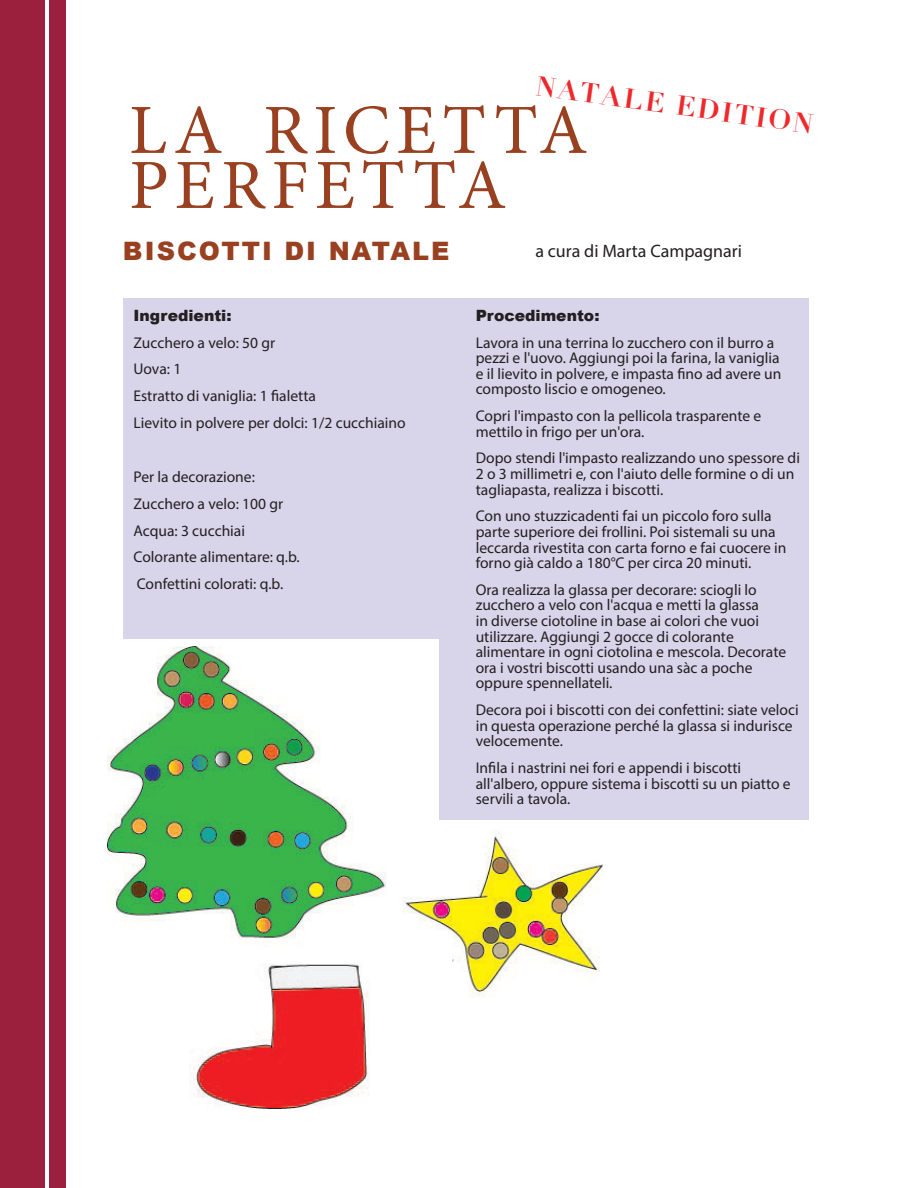
<style>
.page{position:relative;width:918px;height:1188px;background:#fff}
.page>*{position:absolute;margin:0;border:0;box-sizing:border-box;transform-origin:0 0}
.Headline_-_50pt_Semibold{font:70.5px/55.1px "Minion Pro";letter-spacing:.09em;color:#984020}
.Headline_-_50pt_Semibold-2{font:700 27px "Didot";color:#ee292c}
.Headline_-_50pt_Semibold-3{font:900 25.35px "Arial";letter-spacing:.08em;color:#994020}
.t1{font:18px "Myriad Pro";color:#231f20}
.Body_Text__-_Justified{font:15.6px/15.6px "Myriad Pro";color:#231f20}
.Body_Text__-_Justified-2{font:900 15.6px "Arial";color:#231f20}
</style>
<div class="page">
<img style="left:107px;top:647px;width:495px;height:462px">
<div style="left:123px;top:299px;width:685px;height:340px;background:#d8d4ea"></div>
<div style="left:439px;top:594px;width:369px;height:226px;background:#d8d4ea"></div>
<div style="left:0;top:1px;width:44px;height:1187px;background:#9b203e"></div>
<div style="left:50px;top:1px;width:16px;height:1187px;background:#9b203e"></div>
<p class="Headline_-_50pt_Semibold-2" style="left:539px;top:68px;width:281px;rotate:8deg">NATALE EDITION</p>
<p class="Headline_-_50pt_Semibold" style="left:129px;top:103px;width:460px">LA RICETTA<br>PERFETTA</p>
<p class="Headline_-_50pt_Semibold-3" style="left:123px;top:233px;width:328px">BISCOTTI DI NATALE</p>
<p class="t1" style="left:535px;top:240px;width:208px">a cura di Marta Campagnari</p>
<p class="Body_Text__-_Justified-2" style="left:134px;top:304px;width:100px">Ingredienti:</p>
<p class="Body_Text__-_Justified" style="left:134px;top:334px;width:143px">Zucchero a velo: 50 gr</p>
<p class="Body_Text__-_Justified" style="left:134px;top:361px;width:49px">Uova: 1</p>
<p class="Body_Text__-_Justified" style="left:134px;top:388px;width:184px">Estratto di vaniglia: 1 fialetta</p>
<p class="Body_Text__-_Justified" style="left:134px;top:415px;width:274px">Lievito in polvere per dolci: 1/2 cucchiaino</p>
<p class="Body_Text__-_Justified" style="left:134px;top:469px;width:123px">Per la decorazione:</p>
<p class="Body_Text__-_Justified" style="left:134px;top:495px;width:151px">Zucchero a velo: 100 gr</p>
<p class="Body_Text__-_Justified" style="left:134px;top:522px;width:113px">Acqua: 3 cucchiai</p>
<p class="Body_Text__-_Justified" style="left:134px;top:549px;width:168px">Colorante alimentare: q.b.</p>
<p class="Body_Text__-_Justified" style="left:137px;top:576px;width:148px">Confettini colorati: q.b.</p>
<p class="Body_Text__-_Justified-2" style="left:476px;top:304px;width:125px">Procedimento:</p>
<p class="Body_Text__-_Justified" style="left:476px;top:334px;width:307px">Lavora in una terrina lo zucchero con il burro a pezzi e l'uovo. Aggiungi poi la farina, la vaniglia e il lievito in polvere, e impasta fino ad avere un composto liscio e omogeneo.</p>
<p class="Body_Text__-_Justified" style="left:476px;top:408px;width:287px">Copri l'impasto con la pellicola trasparente e mettilo in frigo per un'ora.</p>
<p class="Body_Text__-_Justified" style="left:476px;top:450px;width:326px">Dopo stendi l'impasto realizzando uno spessore di<br>2 o 3 millimetri e, con l'aiuto delle formine o di un tagliapasta, realizza i biscotti.</p>
<p class="Body_Text__-_Justified" style="left:476px;top:508px;width:312px">Con uno stuzzicadenti fai un piccolo foro sulla parte superiore dei frollini. Poi sistemali su una leccarda rivestita con carta forno e fai cuocere in forno già caldo a 180°C per circa 20 minuti.</p>
<p class="Body_Text__-_Justified" style="left:476px;top:582px;width:312px">Ora realizza la glassa per decorare: sciogli lo zucchero a velo con l'acqua e metti la glassa<br>in diverse ciotoline in base ai colori che vuoi utilizzare. Aggiungi 2 gocce di colorante alimentare in ogni ciotolina e mescola. Decorate ora i vostri biscotti usando una sàc a poche oppure spennellateli.</p>
<p class="Body_Text__-_Justified" style="left:476px;top:702px;width:324px">Decora poi i biscotti con dei confettini: siate veloci in questa operazione perché la glassa si indurisce velocemente.</p>
<p class="Body_Text__-_Justified" style="left:476px;top:760px;width:317px">Infila i nastrini nei fori e appendi i biscotti all'albero, oppure sistema i biscotti su un piatto e servili a tavola.</p>
</div>
